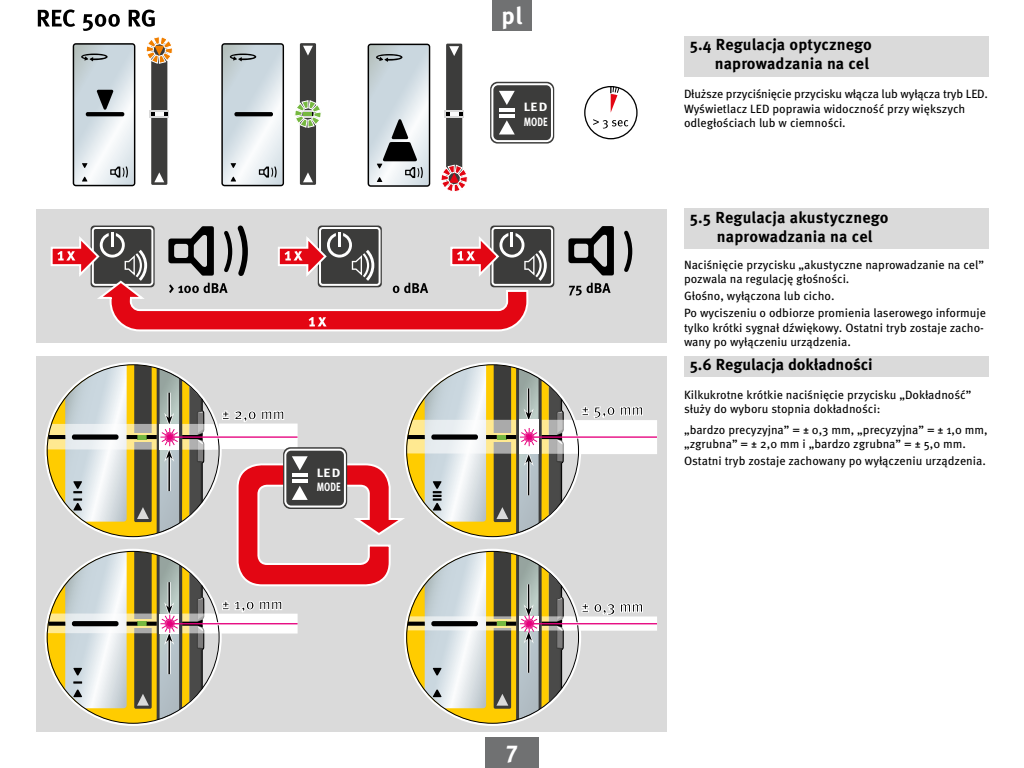
<style>
.page{position:relative;width:1024px;height:768px;background:#fff}
.page>*{position:absolute;margin:0;border:0;box-sizing:border-box;transform-origin:0 0}
.t1{font:700 24px "Meta Pro";color:#fff}
.t2{font:700 16px/19.2px "Meta Pro";letter-spacing:.01em;color:#000}
.t3{font:12px/14.4px "Meta Pro";color:#000}
.t4{font:700 12px/14.4px "Meta Pro";color:#fff;scale:1.15 1}
</style>
<div class="page">
<div style="left:485px;top:738px;width:54px;height:30px;background:#707172"></div>
<div style="left:492px;top:0;width:40px;height:30px;background:#707172"></div>
<div style="left:36px;top:356px;width:630px;height:376px;background:#dadada"></div>
<div style="left:684px;top:356px;width:304px;height:21px;background:#dadada"></div>
<div style="left:684px;top:209px;width:304px;height:40px;background:#dadada"></div>
<div style="left:684px;top:36px;width:304px;height:40px;background:#dadada"></div>
<div style="left:221px;top:43px;width:63px;height:143px;border:1px solid #000;border-radius:2px"></div>
<svg style="left:223px;top:44px;width:59px;height:142px"></svg>
<div style="left:300px;top:43px;width:16px;height:142px;background:#3c3c3b"></div>
<svg style="left:303px;top:172px;width:10px;height:10px"></svg>
<svg style="left:303px;top:46px;width:10px;height:10px"></svg>
<svg style="left:295px;top:99px;width:26px;height:30px"></svg>
<div style="left:446px;top:44px;width:16px;height:141px;background:#3c3c3b"></div>
<svg style="left:449px;top:46px;width:10px;height:10px"></svg>
<svg style="left:444px;top:111px;width:19px;height:7px"></svg>
<hr style="left:446px;top:113px;width:16px;height:3px;background:#000">
<svg style="left:450px;top:113px;width:8px;height:3px"></svg>
<svg style="left:441px;top:164px;width:27px;height:28px"></svg>
<div style="left:584px;top:86px;width:54px;height:53px;border:1px solid #000;border-radius:50%"></div>
<svg style="left:610px;top:86px;width:10px;height:27px"></svg>
<svg style="left:593px;top:119px;width:35px;height:10px"></svg>
<div style="left:490px;top:82px;width:64px;height:62px;background:#3c3c3b;border-radius:7px"></div>
<div style="left:491px;top:83px;width:62px;height:59px;border:2px solid #fff;border-radius:6px"></div>
<svg style="left:499px;top:91px;width:16px;height:14px"></svg>
<hr style="left:499px;top:108px;width:16px;height:3px;background:#fff">
<hr style="left:499px;top:114px;width:16px;height:3px;background:#fff">
<svg style="left:499px;top:120px;width:16px;height:15px"></svg>
<svg style="left:47px;top:365px;width:610px;height:358px"></svg>
<svg style="left:38px;top:9px;width:135px;height:177px"></svg>
<div style="left:368px;top:44px;width:62px;height:143px;border:1px solid #000;border-radius:2px"></div>
<svg style="left:369px;top:44px;width:60px;height:142px;background:#bdc5c9"></svg>
<div style="left:36px;top:210px;width:630px;height:133px;background:#dadada"></div>
<svg style="left:568px;top:226px;width:46px;height:49px"></svg>
<svg style="left:624px;top:230px;width:9px;height:42px"></svg>
<div style="left:490px;top:226px;width:64px;height:61px;background:#3c3c3b;border-radius:4px"></div>
<div style="left:492px;top:227px;width:61px;height:59px;border:2px solid #fff;border-radius:3px"></div>
<svg style="left:569px;top:283px;width:42px;height:13px"></svg>
<svg style="left:50px;top:225px;width:497px;height:107px"></svg>
<p class="t4" style="left:317px;top:465px;width:22px">LED<br>MODE</p>
<h1 class="t1" style="left:502px;top:-3px;width:22px">pl</h1>
<p class="t4" style="left:524px;top:99px;width:22px">LED<br>MODE</p>
<h1 class="t1" style="left:506px;top:731px;width:13px">7</h1>
<h2 class="t2" style="left:690px;top:34px;width:184px;text-align:right">5.4 Regulacja optycznego naprowadzania na cel</h2>
<p class="t3" style="left:684px;top:86px;width:305px">Dłuższe przyciśnięcie przycisku włącza lub wyłącza tryb LED.<br>Wyświetlacz LED poprawia widoczność przy większych odległościach lub w ciemności.</p>
<h2 class="t2" style="left:717px;top:207px;width:173px;text-indent:-27px">5.5 Regulacja akustycznego naprowadzania na cel</h2>
<p class="t3" style="left:684px;top:256px;width:302px">Naciśnięcie przycisku „akustyczne naprowadzanie na cel” pozwala na regulację głośności.</p>
<p class="t3" style="left:684px;top:287px;width:304px;line-height:17.2px">Głośno, wyłączona lub cicho.<br>Po wyciszeniu o odbiorze promienia laserowego informuje</p>
<p class="t3" style="left:684px;top:320px;width:302px">tylko krótki sygnał dźwiękowy. Ostatni tryb zostaje zacho&shy;wany po wyłączeniu urządzenia.</p>
<h2 class="t2" style="left:690px;top:354px;width:185px">5.6 Regulacja dokładności</h2>
<p class="t3" style="left:684px;top:387px;width:289px">Kilkukrotne krótkie naciśnięcie przycisku „Dokładność” służy do wyboru stopnia dokładności:</p>
<p class="t3" style="left:684px;top:421px;width:305px">„bardzo precyzyjna” = ± 0,3 mm, „precyzyjna” = ± 1,0 mm, „zgrubna” = ± 2,0 mm i „bardzo zgrubna” = ± 5,0 mm.</p>
<p class="t3" style="left:684px;top:453px;width:303px">Ostatni tryb zostaje zachowany po wyłączeniu urządzenia.</p>
</div>
